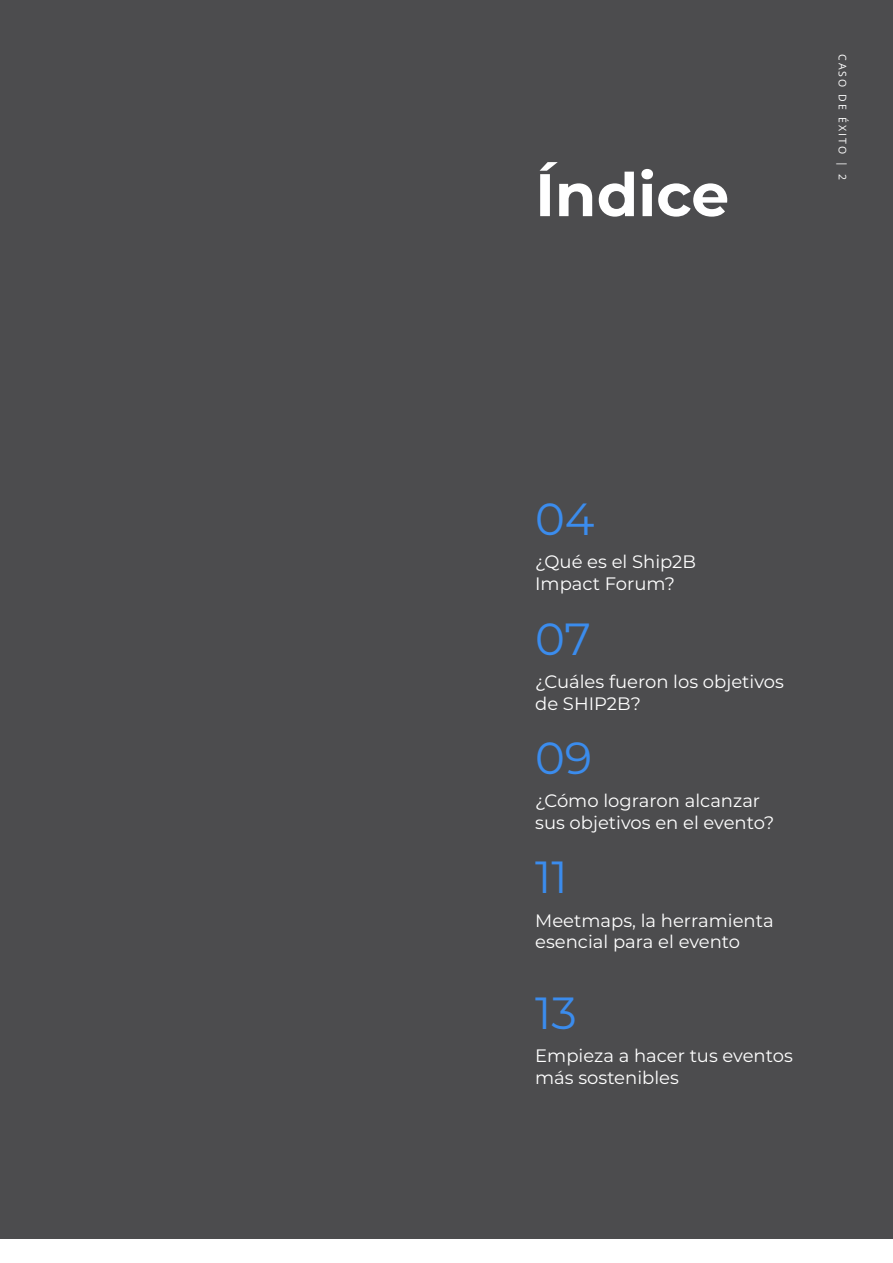
<style>
.page{position:relative;width:893px;height:1263px;background:#fff}
.page>*{position:absolute;margin:0;border:0;box-sizing:border-box;transform-origin:0 0}
.t1{font:700 60px "Montserrat";color:#fff}
.t2{font:45px "Montserrat";color:#3b8ced}
.t3{font:18px/21.6px "Montserrat";color:#fff}
.t4{font:10.5px "Open Sans";letter-spacing:.2em;color:#fff}
</style>
<div class="page">
<div style="left:0;top:0;width:892px;height:1262px;background:#4c4c4e"></div>
<div style="left:0;top:1239px;width:892px;height:23px;background:#fff"></div>
<h1 class="t1" style="left:535px;top:162px;width:195px">Índice</h1>
<p class="t4" style="left:847px;top:54px;width:127px;rotate:90deg">CASO DE ÉXITO | 2</p>
<h2 class="t2" style="left:535px;top:501px;width:61px">04</h2>
<p class="t3" style="left:535px;top:552px;width:162px">¿Qué es el Ship2B<br>Impact Forum?</p>
<h2 class="t2" style="left:535px;top:621px;width:57px">07</h2>
<p class="t3" style="left:535px;top:672px;width:250px">¿Cuáles fueron los objetivos de SHIP2B?</p>
<h2 class="t2" style="left:535px;top:740px;width:59px">09</h2>
<p class="t3" style="left:535px;top:791px;width:241px">¿Cómo lograron alcanzar sus objetivos en el evento?</p>
<h2 class="t2" style="left:535px;top:859px;width:34px">11</h2>
<p class="t3" style="left:535px;top:911px;width:240px">Meetmaps, la herramienta esencial para el evento</p>
<h2 class="t2" style="left:535px;top:994px;width:43px">13</h2>
<p class="t3" style="left:535px;top:1046px;width:259px">Empieza a hacer tus eventos más sostenibles</p>
</div>
